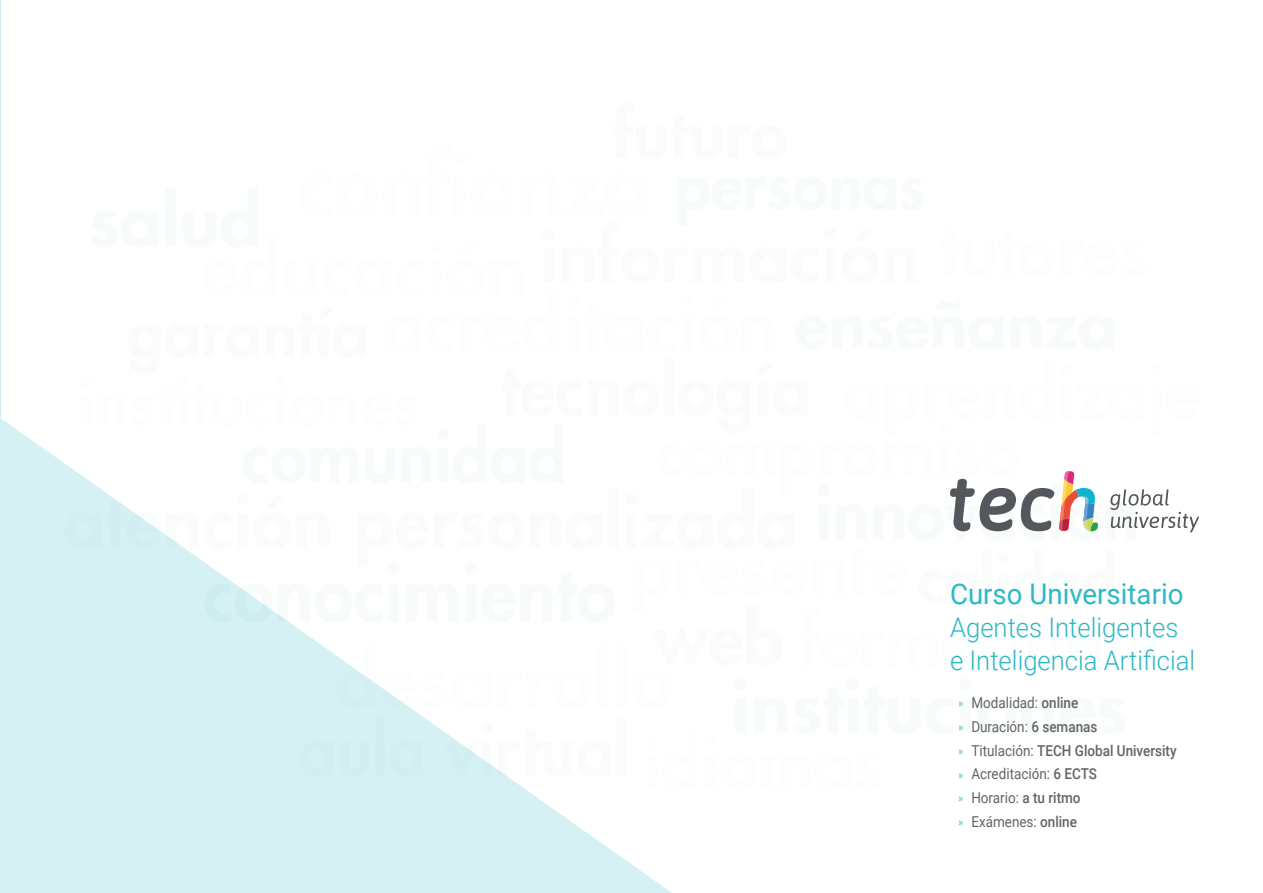
<style>
.page{position:relative;width:1263px;height:893px;background:#fff}
.page>*{position:absolute;margin:0;border:0;box-sizing:border-box;transform-origin:0 0}
.t1{font:28.5px "Roboto";color:#2db8c5}
.t2{font:300 27px/33px "Roboto";color:#2db8c5;scale:.95 1}
.t3{font:15px/23.7px "Roboto";color:#61646a;scale:.9 1}
.s1{font-family:"Myriad Pro";font-size:12px;color:#2db8c5}
.s2{font-weight:500}
</style>
<div class="page">
<svg style="left:0;top:418px;width:672px;height:475px;background:#d9f2f4"></svg>
<svg style="left:64px;top:418px;width:1135px;height:372px"></svg>
<h1 class="t1" style="left:950px;top:574px;width:235px">Curso Universitario</h1>
<h2 class="t2" style="left:950px;top:610px;width:260px">Agentes Inteligentes e Inteligencia Artificial</h2>
<p class="t3" style="left:958px;top:690px;width:244px"><span class="s1">»</span> Modalidad: <span class="s2">online<br></span><span class="s1">»</span> Duración: <span class="s2">6 semanas<br></span><span class="s1">»</span> Titulación: <span class="s2">TECH Global University </span><span class="s1">»</span> Acreditación: <span class="s2">6 ECTS<br></span><span class="s1">»</span> Horario: <span class="s2">a tu ritmo<br></span><span class="s1">»</span> Exámenes: <span class="s2">online</span></p>
</div>
